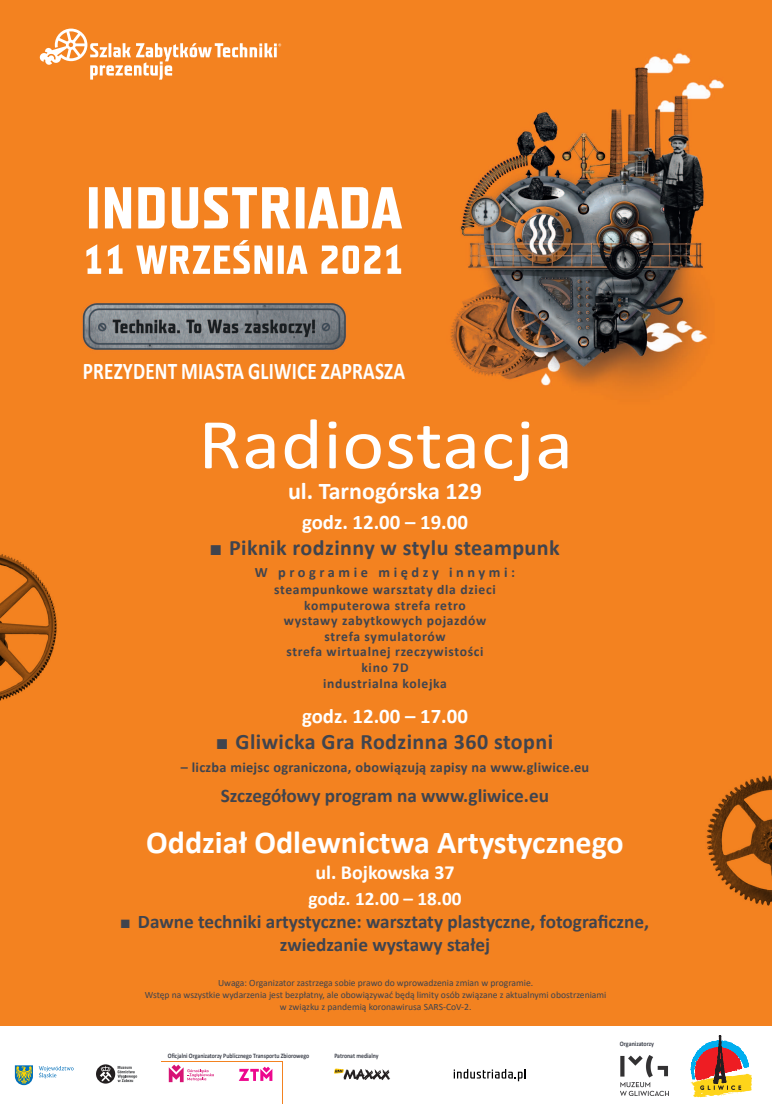
<style>
.page{position:relative;width:772px;height:1112px;background:#fff}
.page>*{position:absolute;margin:0;border:0;box-sizing:border-box;transform-origin:0 0}
.t1{font:72px "Calibri";letter-spacing:.01em;color:#fff;scale:1.1 1}
.t2{font:700 32px "Calibri";color:#fff}
.t3{font:700 24px "Calibri";letter-spacing:.005em;color:#fff;scale:.8 1}
.t4{font:700 24px "Calibri";letter-spacing:.005em;color:#fff}
.t5{font:700 22px "Calibri";letter-spacing:.02em;color:#40444e}
.t6{font:700 20.8px "Calibri";color:#fff}
.t7{font:700 20px "Calibri";color:#fff}
.t8{font:700 19.2px/23px "Calibri";color:#40444e;text-align:center}
.t9{font:700 14.28px "Calibri";letter-spacing:.02em;color:#40444e}
.t10{font:700 14.28px "Calibri";letter-spacing:.25em;color:#40444e}
.t11{font:700 13.6px/15.6px "Calibri";letter-spacing:.05em;color:#40444e;text-align:center}
.t12{font:9.6px/11.5px "Calibri";color:#40444e;text-align:center}
.t13{font:700 6.8px "Calibri";color:#40444e;scale:.85 1}
.t14{font:700 6.8px "Calibri";color:#40444e;scale:.88 1}
.s1{font-family:"Dixieland Normal";font-weight:400;font-size:14.16px}
.s2{color:#fff}
.s3{font-family:"Dixieland Normal";font-weight:400;font-size:12px}
</style>
<div class="page">
<div style="left:0;top:382px;width:437px;height:24px;background:#f38220"></div>
<div style="left:0;top:406px;width:771px;height:619px;background:#f38220"></div>
<svg style="left:690px;top:1035px;width:61px;height:61px"></svg>
<img style="left:620px;top:1055px;width:47px;height:39px">
<svg style="left:15px;top:1065px;width:18px;height:19px"></svg>
<svg style="left:39px;top:1066px;width:35px;height:12px"></svg>
<svg style="left:169px;top:1064px;width:45px;height:17px"></svg>
<svg style="left:239px;top:1066px;width:33px;height:14px"></svg>
<svg style="left:334px;top:1068px;width:56px;height:11px"></svg>
<svg style="left:453px;top:1069px;width:72px;height:11px"></svg>
<img style="left:0;top:536px;width:78px;height:222px">
<img style="left:696px;top:769px;width:74px;height:138px">
<img style="left:0;top:0;width:437px;height:382px">
<svg style="left:86px;top:187px;width:316px;height:87px"></svg>
<svg style="left:40px;top:29px;width:241px;height:51px"></svg>
<img style="left:437px;top:0;width:334px;height:415px">
<svg style="left:96px;top:1064px;width:19px;height:19px"></svg>
<svg style="left:100px;top:1065px;width:37px;height:16px"></svg>
<h3 class="t3" style="left:83px;top:354px;width:401px">Prezydent Miasta Gliwice zaprasza</h3>
<h1 class="t1" style="left:198px;top:394px;width:342px">Radiostacja</h1>
<h3 class="t4" style="left:288px;top:473px;width:195px">ul. Tarnogórska 129</h3>
<h3 class="t6" style="left:302px;top:507px;width:167px">godz. 12.00 – 19.00</h3>
<h3 class="t5" style="left:210px;top:532px;width:350px"><span class="s1">N</span> Piknik rodzinny w stylu steampunk</h3>
<h3 class="t10" style="left:255px;top:562px;width:262px">W programie między innymi:</h3>
<h3 class="t11" style="left:274px;top:581px;width:223px">steampunkowe warsztaty dla dzieci komputerowa strefa retro<br>wystawy zabytkowych pojazdów strefa symulatorów<br>strefa wirtualnej rzeczywistości kino 7D<br>industrialna kolejka</h3>
<h3 class="t6" style="left:302px;top:701px;width:167px">godz. 12.00 – 17.00</h3>
<h3 class="t5" style="left:217px;top:726px;width:337px"><span class="s1">N</span> Gliwicka Gra Rodzinna 360 stopni</h3>
<h3 class="t9" style="left:181px;top:756px;width:410px">– liczba miejsc ograniczona, obowiązują zapisy na www.gliwice.eu</h3>
<h3 class="t8" style="left:221px;top:783px;width:329px">Szczegółowy program na www.gliwice.eu</h3>
<h2 class="t2" style="left:146px;top:820px;width:479px">Oddział Odlewnictwa Artystycznego</h2>
<h3 class="t7" style="left:315px;top:857px;width:141px">ul. Bojkowska 37</h3>
<h3 class="t8" style="left:121px;top:886px;width:529px"><span class="s2">godz. 12.00 – 18.00<br></span><span class="s3">N</span> Dawne techniki artystyczne: warsztaty plastyczne, fotograficzne, zwiedzanie wystawy stałej</h3>
<p class="t12" style="left:145px;top:977px;width:463px">Uwaga: Organizator zastrzega sobie prawo do wprowadzenia zmian w programie.<br>Wstęp na wszystkie wydarzenia jest bezpłatny, ale obowiązywać będą limity osób związane z aktualnymi obostrzeniami w związku z pandemią koronawirusa SARS-CoV-2.</p>
<p class="t13" style="left:168px;top:1050px;width:168px">Oficjalni Organizatorzy Publicznego Transportu Zbiorowego</p>
<p class="t13" style="left:334px;top:1050px;width:54px">Patronat medialny</p>
<p class="t14" style="left:619px;top:1038px;width:40px">Organizatorzy</p>
</div>
